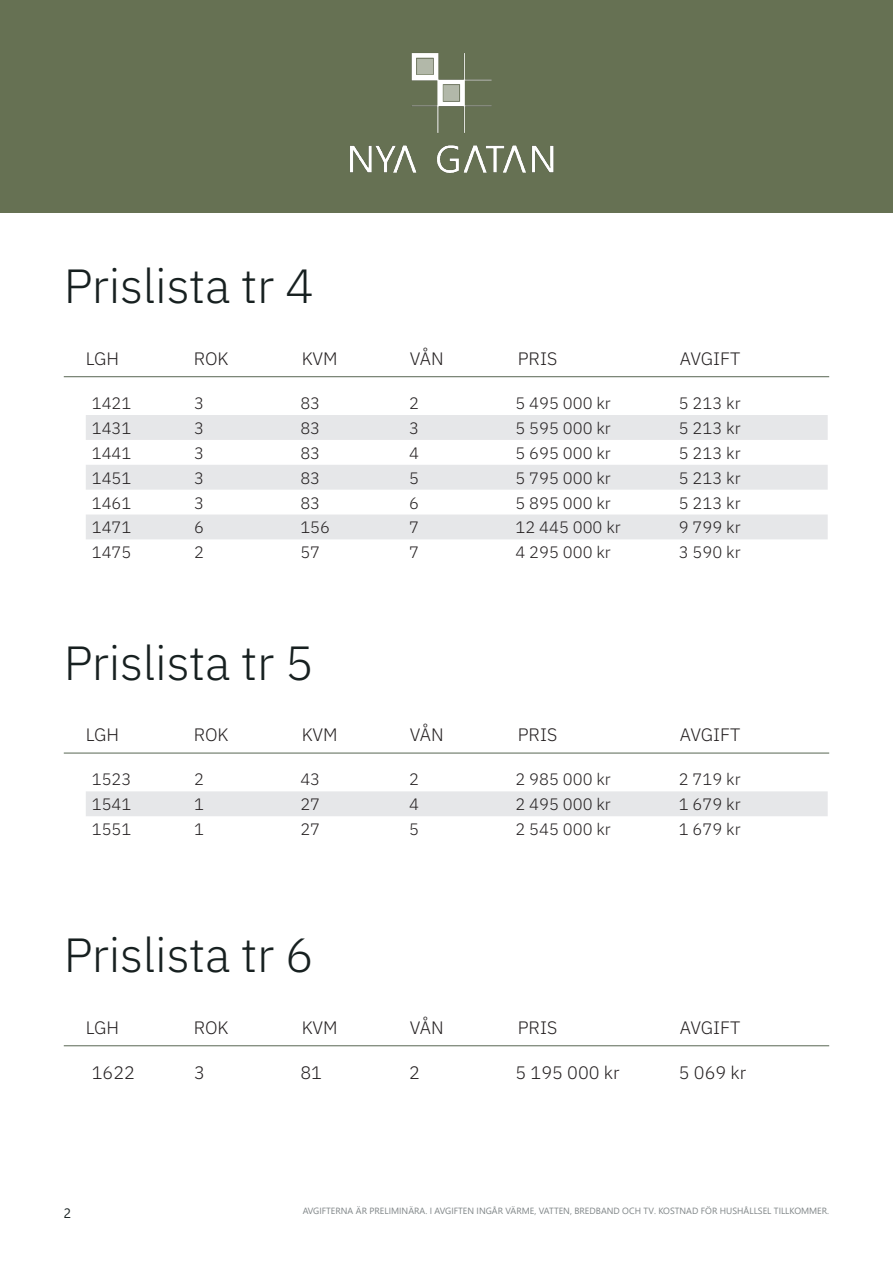
<style>
.page{position:relative;width:893px;height:1263px;background:#fff}
.page>*{position:absolute;margin:0;border:0;box-sizing:border-box;transform-origin:0 0}
.t1{font:300 48px "IBM Plex Sans";letter-spacing:-.005em;color:#172020}
.t2{font:300 18px "IBM Plex Sans";color:#231f20}
.t3{font:300 16.5px "IBM Plex Sans";color:#231f20}
.t4{font:13.5px "Segoe UI";color:#172020}
.t5{font:9px "Segoe UI";color:#7e8486}
</style>
<div class="page">
<svg style="left:86px;top:415px;width:742px;height:124px;fill:#e6e7e9"></svg>
<div style="left:0;top:0;width:893px;height:213px;background:#667153"></div>
<hr style="left:64px;top:376px;width:765px;height:1px;background:#586653">
<img style="left:350px;top:53px;width:204px;height:120px">
<div style="left:86px;top:791px;width:742px;height:25px;background:#e6e7e9"></div>
<hr style="left:64px;top:753px;width:765px;height:1px;background:#586653">
<hr style="left:64px;top:1045px;width:765px;height:1px;background:#586653">
<p class="t1" style="left:64px;top:250px;width:252px">Prislista tr 4</p>
<p class="t2" style="left:86px;top:345px;width:35px">LGH</p>
<p class="t2" style="left:194px;top:345px;width:36px">ROK</p>
<p class="t2" style="left:302px;top:345px;width:37px">KVM</p>
<p class="t2" style="left:410px;top:345px;width:35px">VÅN</p>
<p class="t2" style="left:518px;top:345px;width:41px">PRIS</p>
<p class="t2" style="left:680px;top:345px;width:62px">AVGIFT</p>
<p class="t3" style="left:92px;top:391px;width:41px">1421</p>
<p class="t3" style="left:194px;top:391px;width:11px">3</p>
<p class="t3" style="left:300px;top:391px;width:21px">83</p>
<p class="t3" style="left:409px;top:391px;width:11px">2</p>
<p class="t3" style="left:515px;top:391px;width:97px">5 495 000 kr</p>
<p class="t3" style="left:679px;top:391px;width:63px">5 213 kr</p>
<p class="t3" style="left:92px;top:416px;width:41px">1431</p>
<p class="t3" style="left:194px;top:416px;width:11px">3</p>
<p class="t3" style="left:300px;top:416px;width:21px">83</p>
<p class="t3" style="left:409px;top:416px;width:11px">3</p>
<p class="t3" style="left:515px;top:416px;width:97px">5 595 000 kr</p>
<p class="t3" style="left:679px;top:416px;width:63px">5 213 kr</p>
<p class="t3" style="left:92px;top:440px;width:41px">1441</p>
<p class="t3" style="left:194px;top:440px;width:11px">3</p>
<p class="t3" style="left:300px;top:440px;width:21px">83</p>
<p class="t3" style="left:409px;top:440px;width:11px">4</p>
<p class="t3" style="left:515px;top:440px;width:97px">5 695 000 kr</p>
<p class="t3" style="left:679px;top:440px;width:63px">5 213 kr</p>
<p class="t3" style="left:92px;top:465px;width:41px">1451</p>
<p class="t3" style="left:194px;top:465px;width:11px">3</p>
<p class="t3" style="left:300px;top:465px;width:21px">83</p>
<p class="t3" style="left:409px;top:465px;width:11px">5</p>
<p class="t3" style="left:515px;top:465px;width:97px">5 795 000 kr</p>
<p class="t3" style="left:679px;top:465px;width:63px">5 213 kr</p>
<p class="t3" style="left:92px;top:490px;width:41px">1461</p>
<p class="t3" style="left:194px;top:490px;width:11px">3</p>
<p class="t3" style="left:300px;top:490px;width:21px">83</p>
<p class="t3" style="left:409px;top:490px;width:11px">6</p>
<p class="t3" style="left:515px;top:490px;width:97px">5 895 000 kr</p>
<p class="t3" style="left:679px;top:490px;width:63px">5 213 kr</p>
<p class="t3" style="left:92px;top:515px;width:41px">1471</p>
<p class="t3" style="left:194px;top:515px;width:11px">6</p>
<p class="t3" style="left:300px;top:515px;width:31px">156</p>
<p class="t3" style="left:409px;top:515px;width:11px">7</p>
<p class="t3" style="left:515px;top:515px;width:107px">12 445 000 kr</p>
<p class="t3" style="left:679px;top:515px;width:63px">9 799 kr</p>
<p class="t3" style="left:92px;top:540px;width:41px">1475</p>
<p class="t3" style="left:194px;top:540px;width:11px">2</p>
<p class="t3" style="left:300px;top:540px;width:21px">57</p>
<p class="t3" style="left:409px;top:540px;width:11px">7</p>
<p class="t3" style="left:515px;top:540px;width:97px">4 295 000 kr</p>
<p class="t3" style="left:679px;top:540px;width:63px">3 590 kr</p>
<p class="t1" style="left:64px;top:626px;width:252px">Prislista tr 5</p>
<p class="t2" style="left:86px;top:721px;width:35px">LGH</p>
<p class="t2" style="left:194px;top:721px;width:36px">ROK</p>
<p class="t2" style="left:302px;top:721px;width:37px">KVM</p>
<p class="t2" style="left:410px;top:721px;width:35px">VÅN</p>
<p class="t2" style="left:518px;top:721px;width:41px">PRIS</p>
<p class="t2" style="left:680px;top:721px;width:62px">AVGIFT</p>
<p class="t3" style="left:92px;top:767px;width:41px">1523</p>
<p class="t3" style="left:194px;top:767px;width:11px">2</p>
<p class="t3" style="left:300px;top:767px;width:21px">43</p>
<p class="t3" style="left:409px;top:767px;width:11px">2</p>
<p class="t3" style="left:515px;top:767px;width:97px">2 985 000 kr</p>
<p class="t3" style="left:679px;top:767px;width:63px">2 719 kr</p>
<p class="t3" style="left:92px;top:792px;width:41px">1541</p>
<p class="t3" style="left:194px;top:792px;width:11px">1</p>
<p class="t3" style="left:300px;top:792px;width:21px">27</p>
<p class="t3" style="left:409px;top:792px;width:11px">4</p>
<p class="t3" style="left:515px;top:792px;width:97px">2 495 000 kr</p>
<p class="t3" style="left:679px;top:792px;width:63px">1 679 kr</p>
<p class="t3" style="left:92px;top:817px;width:41px">1551</p>
<p class="t3" style="left:194px;top:817px;width:11px">1</p>
<p class="t3" style="left:300px;top:817px;width:21px">27</p>
<p class="t3" style="left:409px;top:817px;width:11px">5</p>
<p class="t3" style="left:515px;top:817px;width:97px">2 545 000 kr</p>
<p class="t3" style="left:679px;top:817px;width:63px">1 679 kr</p>
<p class="t1" style="left:64px;top:919px;width:252px">Prislista tr 6</p>
<p class="t2" style="left:86px;top:1014px;width:35px">LGH</p>
<p class="t2" style="left:194px;top:1014px;width:36px">ROK</p>
<p class="t2" style="left:302px;top:1014px;width:37px">KVM</p>
<p class="t2" style="left:410px;top:1014px;width:35px">VÅN</p>
<p class="t2" style="left:518px;top:1014px;width:41px">PRIS</p>
<p class="t2" style="left:680px;top:1014px;width:62px">AVGIFT</p>
<p class="t2" style="left:92px;top:1059px;width:45px">1622</p>
<p class="t2" style="left:194px;top:1059px;width:12px">3</p>
<p class="t2" style="left:300px;top:1059px;width:23px">81</p>
<p class="t2" style="left:409px;top:1059px;width:12px">2</p>
<p class="t2" style="left:515px;top:1059px;width:106px">5 195 000 kr</p>
<p class="t2" style="left:679px;top:1059px;width:69px">5 069 kr</p>
<p class="t4" style="left:64px;top:1200px;width:9px">2</p>
<p class="t5" style="left:303px;top:1202px;width:528px">AVGIFTERNA ÄR PRELIMINÄRA. I AVGIFTEN INGÅR VÄRME, VATTEN, BREDBAND OCH TV. KOSTNAD FÖR HUSHÅLLSEL TILLKOMMER.</p>
</div>
